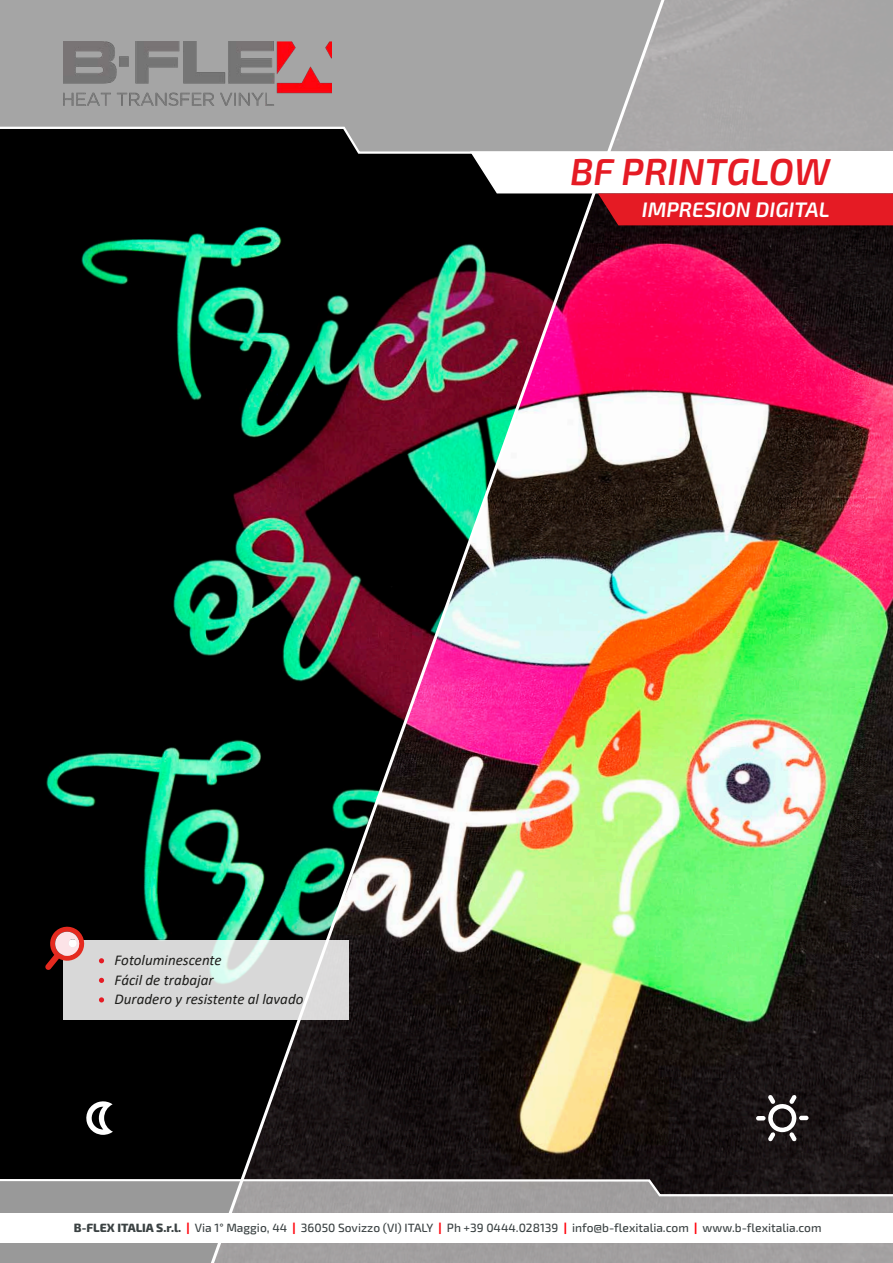
<style>
.page{position:relative;width:893px;height:1263px;background:#fff}
.page>*{position:absolute;margin:0;border:0;box-sizing:border-box;transform-origin:0 0}
.Testo{font:italic 600 37.5px "Exo 2";color:#e51b24}
.Testo-2{font:italic 600 21px "Exo 2";color:#fff}
.Testo-3{font:italic 15px "Calibri";color:#1d1d1b}
.Contatti{font:500 12px "Exo 2";color:#3b4243}
.s1{font-weight:800}
.s2{font-weight:800;color:#ff030c}
</style>
<div class="page">
<img style="left:675px;top:225px;width:218px;height:953px">
<img style="left:0;top:225px;width:675px;height:953px">
<svg style="left:756px;top:1095px;width:52px;height:46px"></svg>
<svg style="left:86px;top:1101px;width:27px;height:34px"></svg>
<svg style="left:63px;top:940px;width:285px;height:80px;background:#d9dada"></svg>
<svg style="left:45px;top:924px;width:41px;height:46px;background:#a16765"></svg>
<svg style="left:99px;top:958px;width:5px;height:5px"></svg>
<svg style="left:99px;top:978px;width:5px;height:5px"></svg>
<svg style="left:99px;top:997px;width:5px;height:5px"></svg>
<div style="left:0;top:1197px;width:893px;height:66px;background:#a19f9f"></div>
<svg style="left:0;top:1178px;width:893px;height:19px;background:#858283"></svg>
<div style="left:0;top:1213px;width:893px;height:29px;background:#fff"></div>
<div style="left:0;top:0;width:893px;height:126px;background:#a5a5a5"></div>
<img style="left:64px;top:41px;width:267px;height:64px">
<svg style="left:0;top:126px;width:893px;height:99px"></svg>
<p class="Testo" style="left:570px;top:150px;width:261px">BF PRINTGLOW</p>
<p class="Testo-3" style="left:115px;top:950px;width:108px">Fotoluminescente</p>
<p class="Testo-3" style="left:115px;top:969px;width:100px">Fácil de trabajar</p>
<p class="Testo-3" style="left:115px;top:989px;width:190px">Duradero y resistente al lavado</p>
<p class="Testo-2" style="left:642px;top:197px;width:189px">IMPRESION DIGITAL</p>
<p class="Contatti" style="left:74px;top:1220px;width:749px"><span class="s1">B-FLEX ITALIA S.r.l.</span> <span class="s2">|</span> Via 1° Maggio, 44 <span class="s2">|</span> 36050 Sovizzo (VI) ITALY <span class="s2">|</span> Ph +39 0444.028139 <span class="s2">|</span> info@b-flexitalia.com <span class="s2">|</span> www.b-flexitalia.com</p>
</div>
